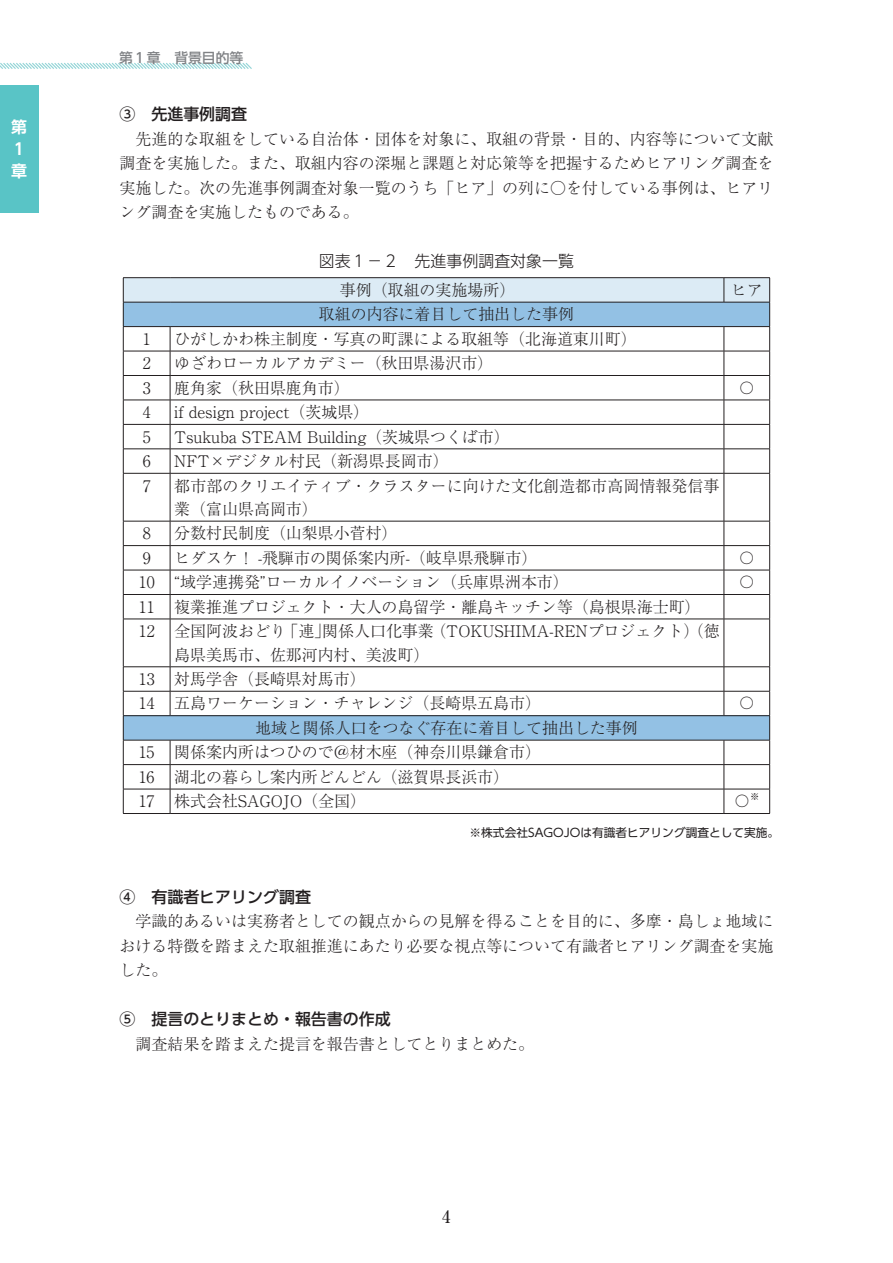
<style>
.page{position:relative;width:893px;height:1263px;background:#fff}
.page>*{position:absolute;margin:0;border:0;box-sizing:border-box;transform-origin:0 0}
.t1{font:500 16.95px "Ryumin Pr 6 N";color:#231f20}
.t2{font:300 15.9px/24.5px "Ryumin Pr 6 N";color:#231f20;text-align:justify}
.t3{font:500 15.9px "UD Shin Go Pr 6 N";color:#231f20}
.t4{font:300 15.9px "UD Shin Go Pr 6 N";color:#231f20}
.t5{font:700 15.9px/21.9px "UD Shin Go Pr 6 N De";color:#fff}
.t6{font:500 13.8px "UD Shin Go Pr 6 N";color:#808285}
.t7{font:11.7px "UD Shin Go Pr 6 N";color:#231f20}
.t8{font:300 9.3px "Ryumin Pr 6 N";color:#231f20}
</style>
<div class="page">
<div style="left:0;top:85px;width:38px;height:128px;background:#59c4c6"></div>
<svg style="left:0;top:63px;width:252px;height:6px"></svg>
<svg style="left:124px;top:474px;width:645px;height:241px"></svg>
<div style="left:123px;top:716px;width:647px;height:24px;background:#93c1e4"></div>
<svg style="left:124px;top:741px;width:645px;height:72px"></svg>
<hr style="left:123px;top:277px;width:47px;height:1px;background:#231f20">
<hr style="left:170px;top:277px;width:554px;height:1px;background:#231f20">
<hr style="left:724px;top:277px;width:46px;height:1px;background:#231f20">
<svg style="left:123px;top:278px;width:647px;height:195px"></svg>
<hr style="left:123px;top:473px;width:47px;height:1px;background:#231f20">
<hr style="left:123px;top:473px;width:1px;height:48px;background:#231f20">
<hr style="left:170px;top:473px;width:554px;height:1px;background:#231f20">
<hr style="left:170px;top:473px;width:1px;height:48px;background:#231f20">
<hr style="left:724px;top:473px;width:46px;height:1px;background:#231f20">
<hr style="left:724px;top:473px;width:1px;height:48px;background:#231f20">
<hr style="left:769px;top:473px;width:1px;height:48px;background:#231f20">
<hr style="left:123px;top:521px;width:47px;height:1px;background:#231f20">
<hr style="left:170px;top:521px;width:554px;height:1px;background:#231f20">
<hr style="left:724px;top:521px;width:46px;height:1px;background:#231f20">
<hr style="left:123px;top:545px;width:47px;height:1px;background:#231f20">
<hr style="left:170px;top:545px;width:554px;height:1px;background:#231f20">
<hr style="left:724px;top:545px;width:46px;height:1px;background:#231f20">
<hr style="left:123px;top:570px;width:47px;height:1px;background:#231f20">
<hr style="left:170px;top:570px;width:554px;height:1px;background:#231f20">
<hr style="left:724px;top:570px;width:46px;height:1px;background:#231f20">
<hr style="left:123px;top:594px;width:47px;height:1px;background:#231f20">
<svg style="left:123px;top:521px;width:1px;height:98px"></svg>
<hr style="left:170px;top:594px;width:554px;height:1px;background:#231f20">
<svg style="left:170px;top:521px;width:1px;height:98px"></svg>
<hr style="left:724px;top:594px;width:46px;height:1px;background:#231f20">
<svg style="left:724px;top:521px;width:1px;height:98px"></svg>
<svg style="left:769px;top:521px;width:1px;height:98px"></svg>
<hr style="left:123px;top:619px;width:47px;height:1px;background:#231f20">
<hr style="left:123px;top:619px;width:1px;height:47px;background:#231f20">
<hr style="left:170px;top:619px;width:554px;height:1px;background:#231f20">
<hr style="left:170px;top:619px;width:1px;height:47px;background:#231f20">
<hr style="left:724px;top:619px;width:46px;height:1px;background:#231f20">
<hr style="left:724px;top:619px;width:1px;height:47px;background:#231f20">
<hr style="left:769px;top:619px;width:1px;height:47px;background:#231f20">
<hr style="left:123px;top:666px;width:47px;height:1px;background:#231f20">
<hr style="left:170px;top:666px;width:554px;height:1px;background:#231f20">
<hr style="left:724px;top:666px;width:46px;height:1px;background:#231f20">
<hr style="left:123px;top:691px;width:47px;height:1px;background:#231f20">
<hr style="left:170px;top:691px;width:554px;height:1px;background:#231f20">
<svg style="left:170px;top:667px;width:1px;height:48px"></svg>
<hr style="left:724px;top:691px;width:46px;height:1px;background:#231f20">
<svg style="left:724px;top:667px;width:1px;height:48px"></svg>
<hr style="left:123px;top:715px;width:47px;height:1px;background:#231f20">
<hr style="left:170px;top:715px;width:554px;height:1px;background:#231f20">
<hr style="left:724px;top:715px;width:46px;height:1px;background:#231f20">
<hr style="left:123px;top:740px;width:47px;height:1px;background:#231f20">
<hr style="left:170px;top:740px;width:554px;height:1px;background:#231f20">
<hr style="left:724px;top:740px;width:46px;height:1px;background:#231f20">
<hr style="left:123px;top:764px;width:47px;height:1px;background:#231f20">
<hr style="left:170px;top:764px;width:554px;height:1px;background:#231f20">
<hr style="left:724px;top:764px;width:46px;height:1px;background:#231f20">
<hr style="left:123px;top:789px;width:47px;height:1px;background:#231f20">
<svg style="left:123px;top:667px;width:1px;height:146px"></svg>
<hr style="left:170px;top:789px;width:554px;height:1px;background:#231f20">
<svg style="left:170px;top:740px;width:1px;height:73px"></svg>
<hr style="left:724px;top:789px;width:46px;height:1px;background:#231f20">
<svg style="left:724px;top:740px;width:1px;height:73px"></svg>
<svg style="left:769px;top:667px;width:1px;height:146px"></svg>
<hr style="left:123px;top:813px;width:47px;height:1px;background:#231f20">
<hr style="left:170px;top:813px;width:554px;height:1px;background:#231f20">
<hr style="left:724px;top:813px;width:46px;height:1px;background:#231f20">
<p class="t5" style="left:11px;top:116px;width:17px">第<br>１章</p>
<p class="t6" style="left:119px;top:47px;width:126px">第１章　背景目的等</p>
<p class="t3" style="left:120px;top:101px;width:129px">③　先進事例調査</p>
<p class="t2" style="left:120px;top:126px;width:655px;text-indent:16px">先進的な取組をしている自治体・団体を対象に、取組の背景・目的、内容等について文献調査を実施した。また、取組内容の深堀と課題と対応策等を把握するためヒアリング調査を実施した。次の先進事例調査対象一覧のうち「ヒア」の列に○を付している事例は、ヒアリング調査を実施したものである。</p>
<p class="t4" style="left:319px;top:248px;width:257px">図表１－２　先進事例調査対象一覧</p>
<p class="t2" style="left:340px;top:277px;width:177px">事例（取組の実施場所）</p>
<p class="t2" style="left:731px;top:277px;width:33px">ヒア</p>
<p class="t2" style="left:319px;top:301px;width:257px">取組の内容に着目して抽出した事例</p>
<p class="t2" style="left:143px;top:326px;width:9px">１</p>
<p class="t2" style="left:174px;top:326px;width:464px">ひがしかわ株主制度・写真の町課による取組等（北海道東川町）</p>
<p class="t2" style="left:143px;top:350px;width:9px">２</p>
<p class="t2" style="left:174px;top:350px;width:320px">ゆざわローカルアカデミー（秋田県湯沢市）</p>
<p class="t2" style="left:143px;top:375px;width:9px">３</p>
<p class="t2" style="left:174px;top:375px;width:177px">鹿角家（秋田県鹿角市）</p>
<p class="t2" style="left:739px;top:375px;width:17px">〇</p>
<p class="t2" style="left:143px;top:399px;width:9px">４</p>
<p class="t2" style="left:174px;top:399px;width:196px">if design project（茨城県）</p>
<p class="t2" style="left:143px;top:423px;width:9px">５</p>
<p class="t2" style="left:174px;top:423px;width:337px">Tsukuba STEAM Building（茨城県つくば市）</p>
<p class="t2" style="left:143px;top:448px;width:9px">６</p>
<p class="t2" style="left:174px;top:448px;width:276px">NFT×デジタル村民（新潟県長岡市）</p>
<p class="t2" style="left:143px;top:472px;width:9px">７</p>
<p class="t2" style="left:174px;top:473px;width:547px;line-height:23.4px">都市部のクリエイティブ・クラスターに向けた文化創造都市高岡情報発信事業（富山県高岡市）</p>
<p class="t2" style="left:143px;top:520px;width:9px">８</p>
<p class="t2" style="left:174px;top:520px;width:225px">分数村民制度（山梨県小菅村）</p>
<p class="t2" style="left:143px;top:545px;width:9px">９</p>
<p class="t2" style="left:174px;top:545px;width:365px">ヒダスケ！ -飛騨市の関係案内所-（岐阜県飛騨市）</p>
<p class="t2" style="left:739px;top:545px;width:17px">〇</p>
<p class="t2" style="left:139px;top:569px;width:432px">10 “域学連携発”ローカルイノベーション（兵庫県洲本市）</p>
<p class="t2" style="left:739px;top:569px;width:17px">〇</p>
<p class="t2" style="left:139px;top:594px;width:8px">11</p>
<p class="t2" style="left:174px;top:594px;width:528px">複業推進プロジェクト・大人の島留学・離島キッチン等（島根県海士町）</p>
<p class="t2" style="left:139px;top:618px;width:9px">12</p>
<p class="t2" style="left:174px;top:619px;width:547px;line-height:23.4px">全国阿波おどり「連」関係人口化事業（TOKUSHIMA-RENプロジェクト）（徳島県美馬市、佐那河内村、美波町）</p>
<p class="t2" style="left:139px;top:666px;width:9px">13</p>
<p class="t2" style="left:174px;top:666px;width:193px">対馬学舎（長崎県対馬市）</p>
<p class="t2" style="left:139px;top:690px;width:9px">14</p>
<p class="t2" style="left:174px;top:690px;width:368px">五島ワーケーション・チャレンジ（長崎県五島市）</p>
<p class="t2" style="left:739px;top:690px;width:17px">〇</p>
<p class="t2" style="left:255px;top:715px;width:384px">地域と関係人口をつなぐ存在に着目して抽出した事例</p>
<p class="t2" style="left:139px;top:739px;width:9px">15</p>
<p class="t2" style="left:174px;top:739px;width:368px">関係案内所はつひので＠材木座（神奈川県鎌倉市）</p>
<p class="t2" style="left:139px;top:764px;width:9px">16</p>
<p class="t2" style="left:174px;top:764px;width:336px">湖北の暮らし案内所どんどん（滋賀県長浜市）</p>
<p class="t2" style="left:139px;top:788px;width:9px">17</p>
<p class="t2" style="left:174px;top:788px;width:193px">株式会社SAGOJO（全国）</p>
<p class="t2" style="left:734px;top:788px;width:17px">〇</p>
<p class="t8" style="left:750px;top:789px;width:11px">※</p>
<p class="t7" style="left:470px;top:823px;width:311px">※株式会社SAGOJOは有識者ヒアリング調査として実施。</p>
<p class="t3" style="left:120px;top:884px;width:193px">④　有識者ヒアリング調査</p>
<p class="t2" style="left:120px;top:908px;width:655px;text-indent:16px">学識的あるいは実務者としての観点からの見解を得ることを目的に、多摩・島しょ地域における特徴を踏まえた取組推進にあたり必要な視点等について有識者ヒアリング調査を実施した。</p>
<p class="t3" style="left:120px;top:1006px;width:273px">⑤　提言のとりまとめ・報告書の作成</p>
<p class="t2" style="left:136px;top:1030px;width:400px">調査結果を踏まえた提言を報告書としてとりまとめた。</p>
<p class="t1" style="left:442px;top:1203px;width:10px">4</p>
</div>
